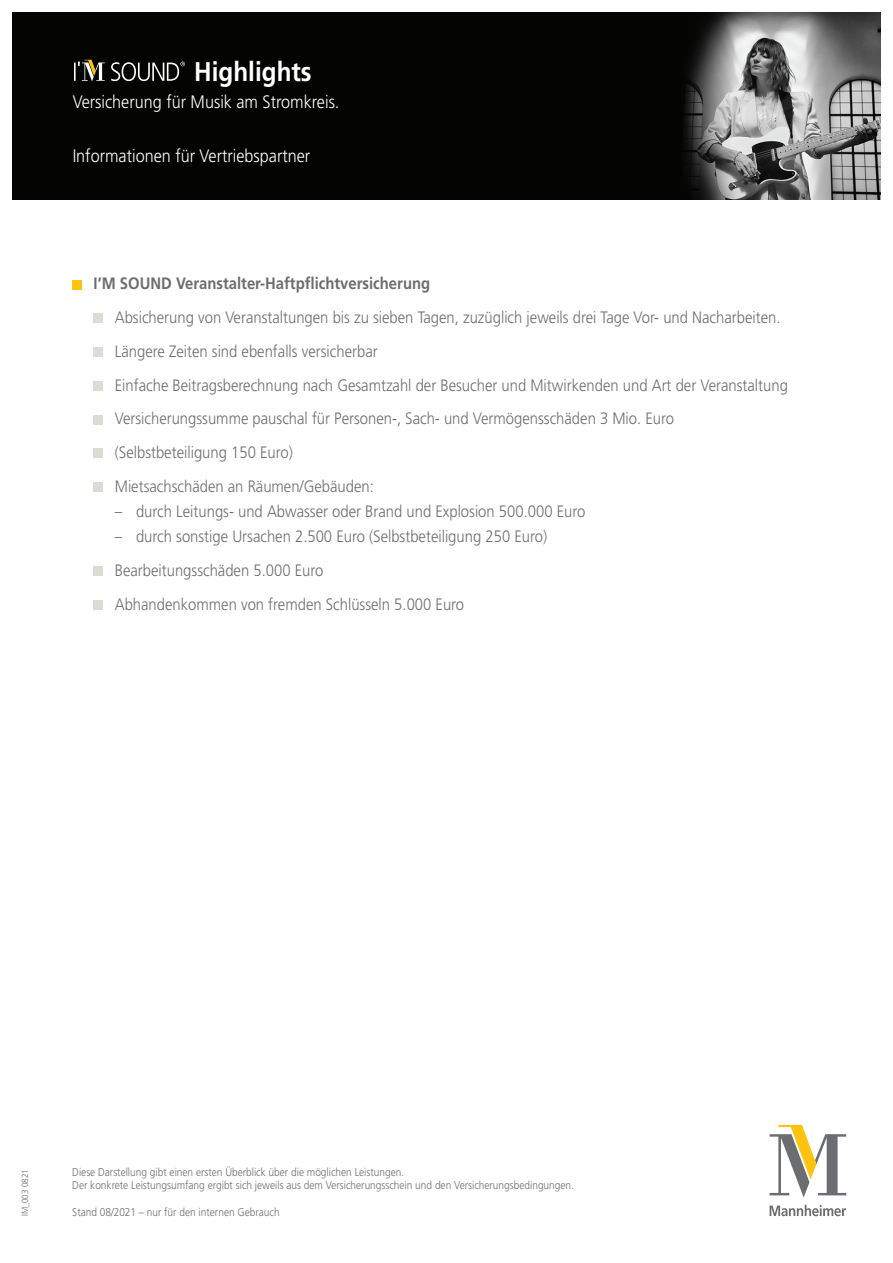
<style>
.page{position:relative;width:893px;height:1263px;background:#fff}
.page>*{position:absolute;margin:0;border:0;box-sizing:border-box;transform-origin:0 0}
.t1{font:700 27px "Frutiger";color:#fff;scale:.9 1}
.t2{font:300 18px "Frutiger";color:#fff;scale:.9 1}
.t3{font:300 16.5px/33.8px "Frutiger";color:#6c6d70;scale:.9 1}
.t4{font:700 16.5px "Frutiger";color:#6c6d70;scale:.9 1}
.t5{font:300 11.25px/13.5px "Frutiger";color:#6c6d70;scale:.9 1}
.t6{font:300 9px "Frutiger";color:#6c6d70;scale:.9 1}
</style>
<div class="page">
<div style="left:72px;top:280px;width:10px;height:9px;background:#fec210"></div>
<div style="left:94px;top:314px;width:9px;height:9px;background:#dcdcd4"></div>
<div style="left:94px;top:347px;width:9px;height:10px;background:#dcdcd4"></div>
<div style="left:94px;top:381px;width:9px;height:10px;background:#dcdcd4"></div>
<div style="left:94px;top:415px;width:9px;height:9px;background:#dcdcd4"></div>
<div style="left:94px;top:449px;width:9px;height:9px;background:#dcdcd4"></div>
<div style="left:94px;top:482px;width:9px;height:10px;background:#dcdcd4"></div>
<div style="left:94px;top:567px;width:9px;height:9px;background:#dcdcd4"></div>
<div style="left:94px;top:600px;width:9px;height:10px;background:#dcdcd4"></div>
<img style="left:13px;top:13px;width:867px;height:187px">
<svg style="left:770px;top:1125px;width:76px;height:72px"></svg>
<svg style="left:770px;top:1205px;width:76px;height:11px"></svg>
<svg style="left:74px;top:60px;width:111px;height:21px;background:#45443f"></svg>
<h1 class="t1" style="left:194px;top:56px;width:132px">Highlights</h1>
<p class="t2" style="left:73px;top:92px;width:298px">Versicherung für Musik am Stromkreis.</p>
<p class="t2" style="left:73px;top:146px;width:266px">Informationen für Vertriebspartner</p>
<p class="t4" style="left:94px;top:274px;width:376px">I’M SOUND Veranstalter-Haftpflichtversicherung</p>
<p class="t3" style="left:115px;top:300px;width:749px">Absicherung von Veranstaltungen bis zu sieben Tagen, zuzüglich jeweils drei Tage Vor- und Nacharbeiten.<br>Längere Zeiten sind ebenfalls versicherbar<br>Einfache Beitragsberechnung nach Gesamtzahl der Besucher und Mitwirkenden und Art der Veranstaltung Versicherungssumme pauschal für Personen-, Sach- und Vermögensschäden 3 Mio. Euro (Selbstbeteiligung 150 Euro)<br>Mietsachschäden an Räumen/Gebäuden:</p>
<p class="t3" style="left:115px;top:494px;width:524px">– durch Leitungs- und Abwasser oder Brand und Explosion 500.000 Euro</p>
<p class="t3" style="left:115px;top:520px;width:482px">– durch sonstige Ursachen 2.500 Euro (Selbstbeteiligung 250 Euro)<br>Bearbeitungsschäden 5.000 Euro<br>Abhandenkommen von fremden Schlüsseln 5.000 Euro</p>
<p class="t6" style="left:20px;top:1216px;width:54px;rotate:-90deg">IM_003 0821</p>
<p class="t5" style="left:72px;top:1165px;width:559px">Diese Darstellung gibt einen ersten Überblick über die möglichen Leistungen.<br>Der konkrete Leistungsumfang ergibt sich jeweils aus dem Versicherungsschein und den Versicherungsbedingungen.</p>
<p class="t5" style="left:72px;top:1205px;width:232px">Stand 08/2021 – nur für den internen Gebrauch</p>
</div>
